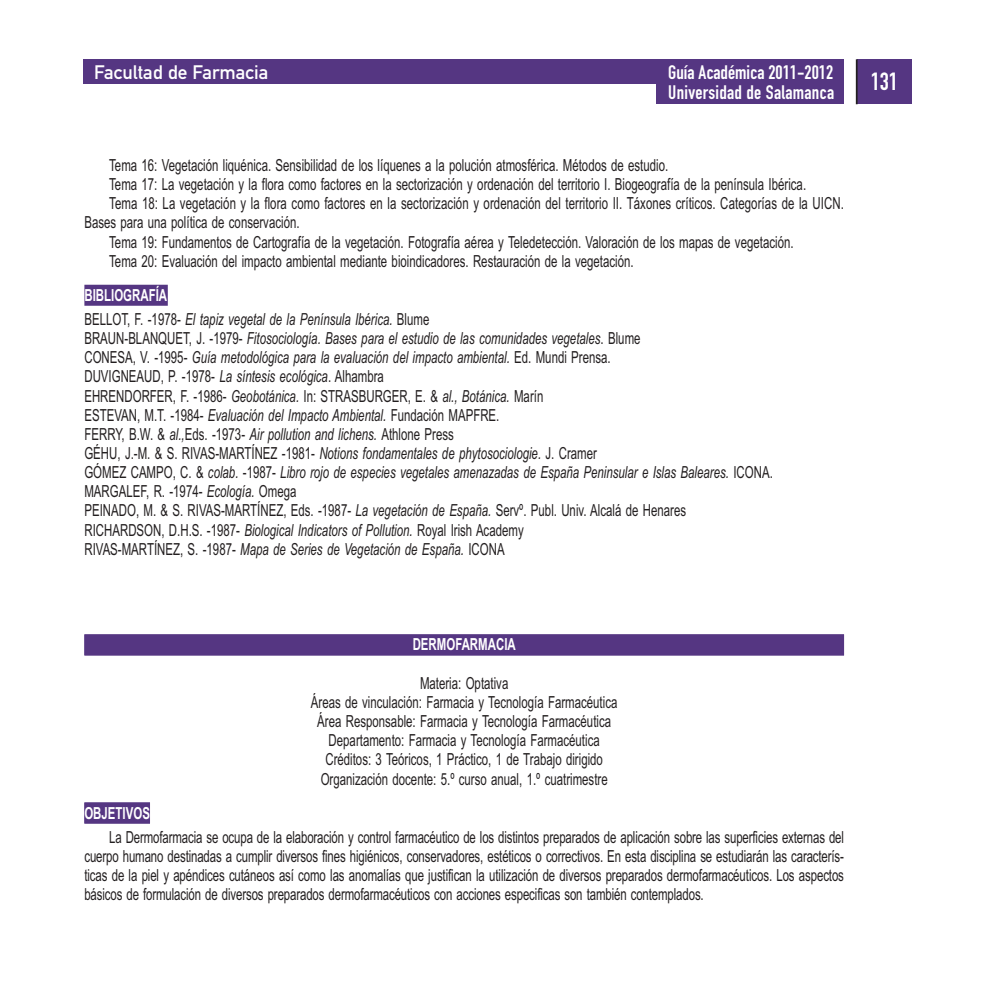
<style>
.page{position:relative;width:993px;height:993px;background:#fff}
.page>*{position:absolute;margin:0;border:0;box-sizing:border-box;transform-origin:0 0}
.t1{font:24.5px "DIN Engschrift Alternate";color:#fff}
.t2{font:19.25px/19.2px "DIN Engschrift Alternate";letter-spacing:.01em;color:#fff}
.t3{font:19.25px "DIN Mittelschrift";color:#fff}
.t4{font:16.62px/19.1px "Arial Narrow";color:#231f20;scale:.84 1}
.t5{font:italic 16.62px/24.2px "Arial Narrow";color:#231f20;scale:.84 1}
.t6{font:700 16.62px "Arial Narrow";color:#fff;scale:.84 1}
.s1{font-weight:700;font-style:normal;color:#fff}
.s2{font-style:normal}
.s3{font-style:italic}
</style>
<div class="page">
<div style="left:84px;top:284px;width:84px;height:21px;background:#553682"></div>
<div style="left:84px;top:634px;width:759px;height:21px;background:#553682"></div>
<div style="left:84px;top:802px;width:66px;height:21px;background:#553682"></div>
<div style="left:856px;top:59px;width:55px;height:45px;background:#553682"></div>
<hr style="left:855px;top:59px;width:2px;height:45px;background:#231f20">
<div style="left:83px;top:59px;width:760px;height:25px;background:#553682"></div>
<div style="left:656px;top:83px;width:187px;height:21px;background:#553682"></div>
<p class="t3" style="left:94px;top:66px;width:175px">Facultad de Farmacia</p>
<p class="t2" style="left:668px;top:65px;width:167px">Guía Académica 2011-2012<br>Universidad de Salamanca</p>
<p class="t4" style="left:109px;top:157px;width:667px">Tema 16: Vegetación liquénica. Sensibilidad de los líquenes a la polución atmosférica. Métodos de estudio.</p>
<p class="t4" style="left:109px;top:176px;width:830px">Tema 17: La vegetación y la flora como factores en la sectorización y ordenación del territorio I. Biogeografía de la península Ibérica.</p>
<p class="t4" style="left:109px;top:195px;width:876px">Tema 18: La vegetación y la flora como factores en la sectorización y ordenación del territorio II. Táxones críticos. Categorías de la UICN.</p>
<p class="t4" style="left:84px;top:215px;width:257px">Bases para una política de conservación.</p>
<p class="t4" style="left:109px;top:234px;width:816px">Tema 19: Fundamentos de Cartografía de la vegetación. Fotografía aérea y Teledetección. Valoración de los mapas de vegetación.</p>
<p class="t4" style="left:109px;top:253px;width:625px">Tema 20: Evaluación del impacto ambiental mediante bioindicadores. Restauración de la vegetación.</p>
<p class="t5" style="left:84px;top:284px;width:412px"><span class="s1">BIBLIOGRAFÍA<br></span><span class="s2">BELLOT, F. -1978-</span> El tapiz vegetal de la Península Ibérica. <span class="s2">Blume</span></p>
<p class="t4" style="left:84px;top:330px;width:820px">BRAUN-BLANQUET, J. -1979- <span class="s3">Fitosociología. Bases para el estudio de las comunidades vegetales</span>. Blume<br>CONESA, V. -1995- <span class="s3">Guía metodológica para la evaluación del impacto ambiental.</span> Ed. Mundi Prensa.<br>DUVIGNEAUD, P. -1978- <span class="s3">La síntesis ecológica</span>. Alhambra<br>EHRENDORFER, F. -1986- <span class="s3">Geobotánica.</span> In: STRASBURGER, E. &amp; <span class="s3">al., Botánica.</span> Marín<br>ESTEVAN, M.T. -1984- <span class="s3">Evaluación del Impacto Ambiental.</span> Fundación MAPFRE.<br>FERRY, B.W. &amp; <span class="s3">al.,</span>Eds. -1973- <span class="s3">Air pollution and lichens.</span> Athlone Press<br>GÉHU, J.-M. &amp; S. RIVAS-MARTÍNEZ -1981- <span class="s3">Notions fondamentales de phytosociologie.</span> J. Cramer<br>GÓMEZ CAMPO, C. &amp; <span class="s3">colab.</span> -1987- <span class="s3">Libro rojo de especies vegetales amenazadas de España Peninsular e Islas Baleares.</span> ICONA.<br>MARGALEF, R. -1974- <span class="s3">Ecología.</span> Omega<br>PEINADO, M. &amp; S. RIVAS-MARTÍNEZ, Eds. -1987- <span class="s3">La vegetación de España.</span> Servº. Publ. Univ. Alcalá de Henares<br>RICHARDSON, D.H.S. -1987- <span class="s3">Biological Indicators of Pollution.</span> Royal Irish Academy<br>RIVAS-MARTÍNEZ, S. -1987- <span class="s3">Mapa de Series de Vegetación de España.</span> ICONA</p>
<h1 class="t1" style="left:870px;top:73px;width:29px">131</h1>
<p class="t6" style="left:412px;top:638px;width:124px">DERMOFARMACIA</p>
<p class="t4" style="left:311px;top:674px;width:366px;text-align:center">Materia: Optativa<br>Áreas de vinculación: Farmacia y Tecnología Farmacéutica Área Responsable: Farmacia y Tecnología Farmacéutica Departamento: Farmacia y Tecnología Farmacéutica Créditos: 3 Teóricos, 1 Práctico, 1 de Trabajo dirigido Organización docente: 5.º curso anual, 1.º cuatrimestre</p>
<p class="t6" style="left:84px;top:806px;width:80px">OBJETIVOS</p>
<p class="t4" style="left:84px;top:828px;width:905px;text-align:justify;text-indent:25px">La Dermofarmacia se ocupa de la elaboración y control farmacéutico de los distintos preparados de aplicación sobre las superficies externas del cuerpo humano destinadas a cumplir diversos fines higiénicos, conservadores, estéticos o correctivos. En esta disciplina se estudiarán las caracterís&shy;ticas de la piel y apéndices cutáneos así como las anomalías que justifican la utilización de diversos preparados dermofarmacéuticos. Los aspectos básicos de formulación de diversos preparados dermofarmacéuticos con acciones especificas son también contemplados.</p>
</div>
